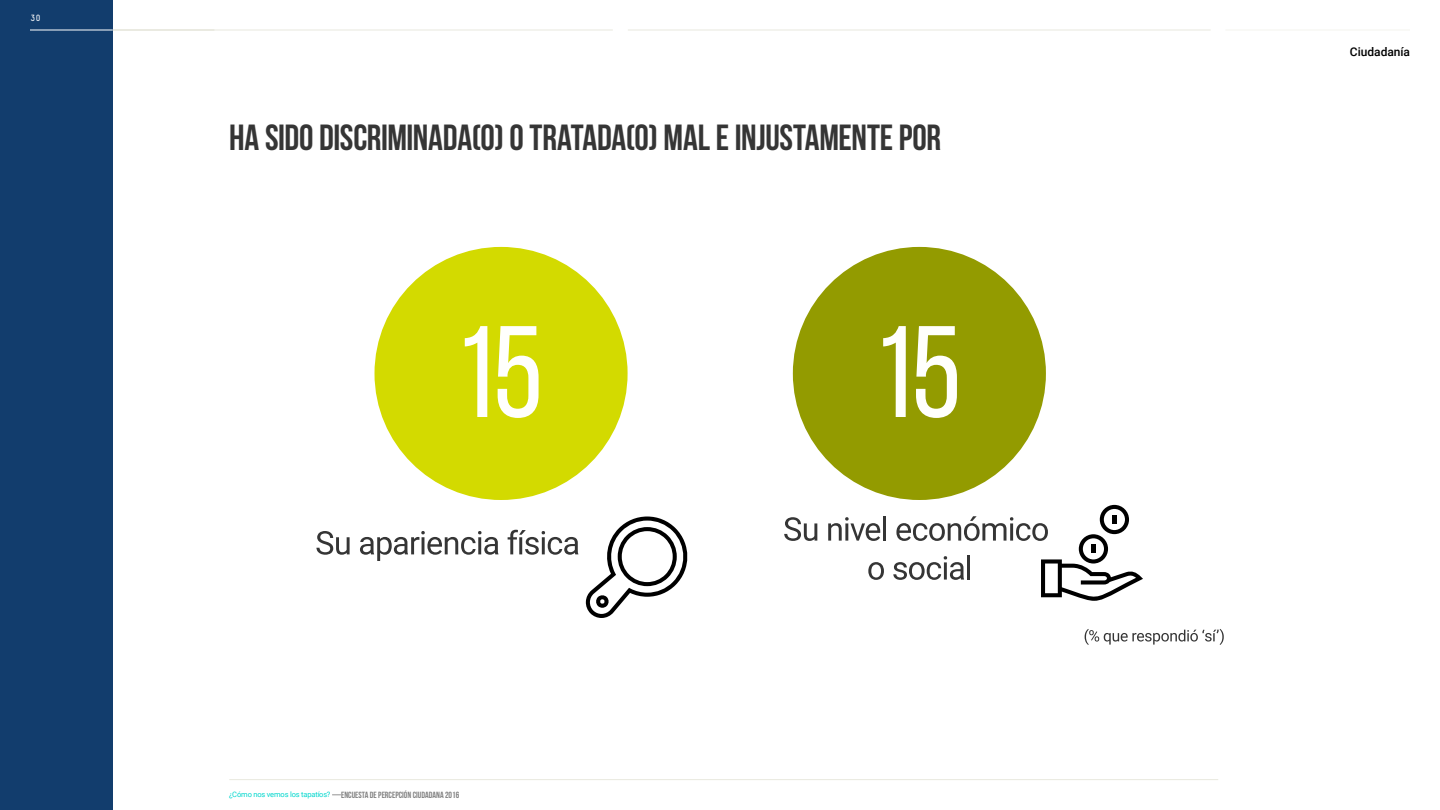
<style>
.page{position:relative;width:1440px;height:810px;background:#fff}
.page>*{position:absolute;margin:0;border:0;box-sizing:border-box;transform-origin:0 0}
.t1{font:700 36.38px "Bebas Neue";letter-spacing:-.01em;color:#353535}
.t2{font:500 12px "Roboto";letter-spacing:-.005em;color:#000}
.t3{font:700 9px "Bebas Neue";color:#000101}
.t4{font:9px "Decima Mono Pro";color:#fff}
.t5{font:7.5px "Roboto";letter-spacing:-.02em;color:#00d7cd}
</style>
<div class="page">
<hr style="left:628px;top:30px;width:583px;height:1px;background:#e9e9de">
<hr style="left:229px;top:779px;width:989px;height:1px;background:#e9e9de">
<hr style="left:30px;top:30px;width:583px;height:1px;background:#e9e9de">
<div style="left:0;top:0;width:112px;height:810px;background:#123d6d"></div>
<svg style="left:316px;top:531px;width:34px;height:24px"></svg>
<svg style="left:360px;top:531px;width:138px;height:30px"></svg>
<svg style="left:508px;top:530px;width:70px;height:25px"></svg>
<svg style="left:784px;top:517px;width:33px;height:24px"></svg>
<svg style="left:828px;top:517px;width:52px;height:24px"></svg>
<hr style="left:883px;top:516px;width:3px;height:25px;background:#353535">
<svg style="left:868px;top:562px;width:16px;height:18px"></svg>
<div style="left:375px;top:247px;width:253px;height:253px;background:#d3da00;border-radius:50%"></div>
<div style="left:793px;top:247px;width:253px;height:253px;background:#939b00;border-radius:50%"></div>
<svg style="left:465px;top:326px;width:22px;height:91px"></svg>
<svg style="left:498px;top:326px;width:41px;height:92px"></svg>
<svg style="left:883px;top:326px;width:23px;height:91px"></svg>
<svg style="left:916px;top:326px;width:41px;height:92px"></svg>
<svg style="left:893px;top:505px;width:250px;height:96px"></svg>
<svg style="left:586px;top:517px;width:102px;height:101px"></svg>
<hr style="left:30px;top:30px;width:82px;height:1px;background:#fff">
<svg style="left:1085px;top:629px;width:139px;height:16px"></svg>
<p class="t4" style="left:30px;top:13px;width:12px">30</p>
<p class="t1" style="left:229px;top:117px;width:713px">HA SIDO DISCRIMINADA(O) O TRATADA(O) MAL E INJUSTAMENTE POR</p>
<p class="t3" style="left:332px;top:790px;width:129px">—ENCUESTA DE PERCEPCIÓN CIUDADANA 2016</p>
<p class="t5" style="left:229px;top:789px;width:103px">¿Cómo nos vemos los tapatíos?</p>
<p class="t2" style="left:1350px;top:43px;width:62px">Ciudadanía</p>
</div>
